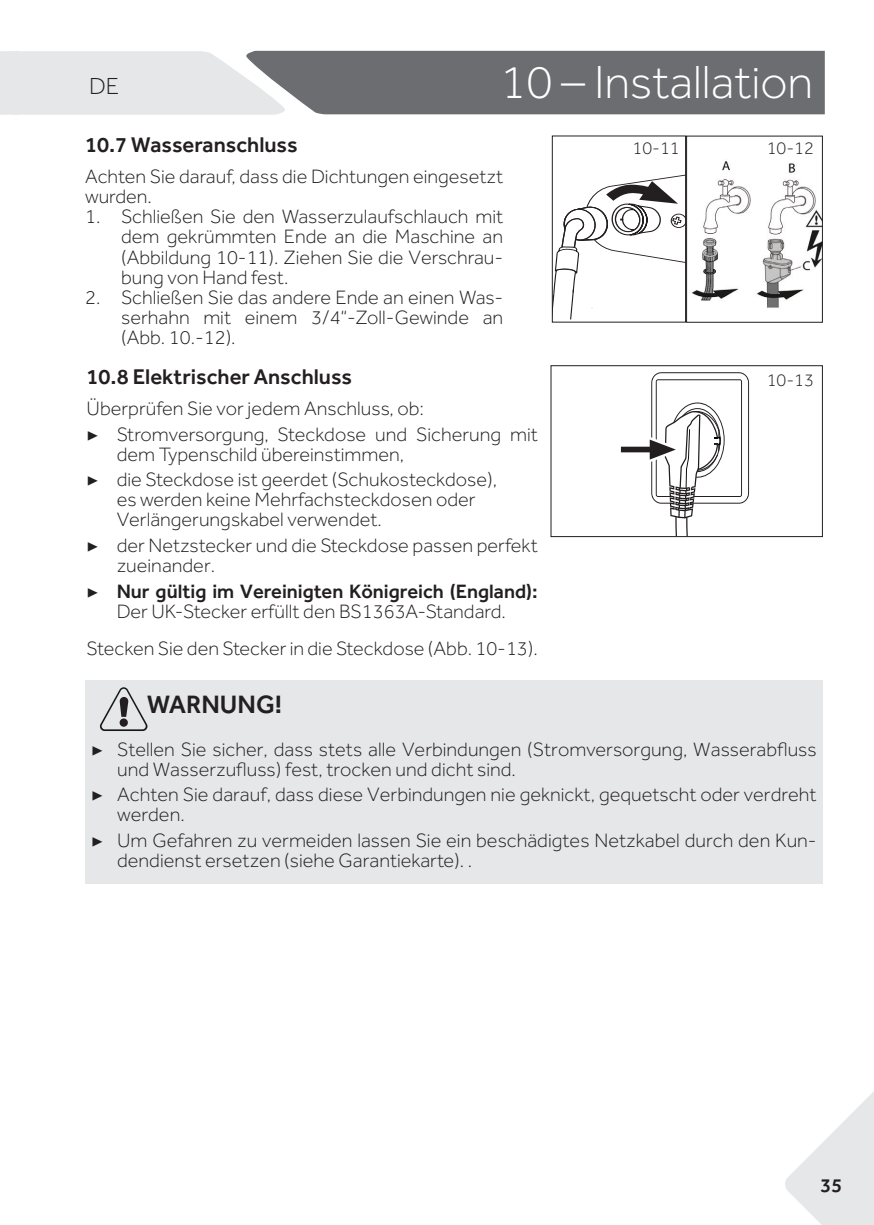
<style>
.page{position:relative;width:874px;height:1225px;background:#fff}
.page>*{position:absolute;margin:0;border:0;box-sizing:border-box;transform-origin:0 0}
.t1{font:300 48px "Effra";color:#fff}
.t2{font:500 26px "Effra";color:#231f20}
.t3{font:300 24px "Effra";color:#231f20}
.t4{font:500 22px "Effra";color:#231f20}
.t5{font:300 20px/20px "Effra";color:#231f20}
.t6{font:500 20px/20px "Effra";color:#231f20;text-align:center}
.t7{font:300 18px "Effra";color:#231f20}
.s1{font-family:"Minion Pro";font-weight:400}
.s2{font-weight:300}
</style>
<div class="page">
<svg style="left:785px;top:1092px;width:88px;height:133px"></svg>
<svg style="left:0;top:51px;width:824px;height:64px"></svg>
<div style="left:319px;top:51px;width:493px;height:62px;background:#6c6d70"></div>
<div style="left:85px;top:680px;width:737px;height:204px;background:#e6e7e9"></div>
<svg style="left:100px;top:687px;width:47px;height:44px"></svg>
<div style="left:119px;top:718px;width:9px;height:9px;background:#231f20;border-radius:50%"></div>
<svg style="left:620px;top:372px;width:128px;height:163px"></svg>
<div style="left:550px;top:365px;width:272px;height:172px;border:1px solid #231f20"></div>
<img style="left:691px;top:161px;width:129px;height:147px">
<div style="left:685px;top:136px;width:137px;height:187px;border:1px solid #231f20"></div>
<svg style="left:553px;top:175px;width:130px;height:145px"></svg>
<div style="left:551px;top:135px;width:134px;height:188px;border:1px solid #231f20"></div>
<p class="t3" style="left:89px;top:72px;width:32px">DE</p>
<h1 class="t1" style="left:500px;top:55px;width:314px">10 – Installation</h1>
<p class="t4" style="left:85px;top:131px;width:214px">10.7 Wasseranschluss</p>
<p class="t5" style="left:85px;top:167px;width:419px">Achten Sie darauf, dass die Dichtungen eingesetzt wurden.</p>
<p class="t5" style="left:121px;top:207px;width:383px;text-align:justify;text-indent:-36px">1. Schließen Sie den Wasserzulaufschlauch mit dem gekrümmten Ende an die Maschine an (Abbildung 10-11). Ziehen Sie die Verschrau&shy;bung von Hand fest.</p>
<p class="t5" style="left:121px;top:287px;width:383px;text-align:justify;text-indent:-36px">2. Schließen Sie das andere Ende an einen Was&shy;serhahn mit einem 3/4“-Zoll-Gewinde an (Abb. 10.-12).</p>
<p class="t7" style="left:632px;top:138px;width:49px">10-11</p>
<p class="t7" style="left:766px;top:137px;width:49px">10-12</p>
<p class="t4" style="left:87px;top:363px;width:267px">10.8 Elektrischer Anschluss</p>
<p class="t5" style="left:87px;top:395px;width:452px;line-height:25.6px">Überprüfen Sie vor jedem Anschluss, ob:<br><span class="s1">▶</span> Stromversorgung, Steckdose und Sicherung mit</p>
<p class="t5" style="left:87px;top:441px;width:412px;line-height:25.6px;text-indent:30px">dem Typenschild übereinstimmen,<br><span class="s1">▶</span> die Steckdose ist geerdet (Schukosteckdose),</p>
<p class="t5" style="left:117px;top:489px;width:360px">es werden keine Mehrfachsteckdosen oder<br>Verlängerungskabel verwendet.</p>
<p class="t5" style="left:117px;top:535px;width:422px;text-indent:-30px"><span class="s1">▶</span> der Netzstecker und die Steckdose passen perfekt zueinander.</p>
<p class="t6" style="left:87px;top:580px;width:452px"><span class="s1">▶</span> Nur gültig im Vereinigten Königreich (England):<br><span class="s2">Der UK-Stecker erfüllt den BS1363A-Standard.</span></p>
<p class="t5" style="left:87px;top:638px;width:452px">Stecken Sie den Stecker in die Steckdose (Abb. 10-13).</p>
<h2 class="t2" style="left:147px;top:688px;width:136px">WARNUNG!</h2>
<p class="t5" style="left:117px;top:739px;width:700px;text-indent:-26px"><span class="s1">▶</span> Stellen Sie sicher, dass stets alle Verbindungen (Stromversorgung, Wasserabfluss und Wasserzufluss) fest, trocken und dicht sind.</p>
<p class="t5" style="left:117px;top:784px;width:700px;text-indent:-26px"><span class="s1">▶</span> Achten Sie darauf, dass diese Verbindungen nie geknickt, gequetscht oder verdreht werden.</p>
<p class="t5" style="left:117px;top:830px;width:700px;text-indent:-26px"><span class="s1">▶</span> Um Gefahren zu vermeiden lassen Sie ein beschädigtes Netzkabel durch den Kun&shy;dendienst ersetzen (siehe Garantiekarte). .</p>
<p class="t7" style="left:766px;top:370px;width:49px">10-13</p>
<p class="t6" style="left:820px;top:1175px;width:23px">35</p>
</div>
